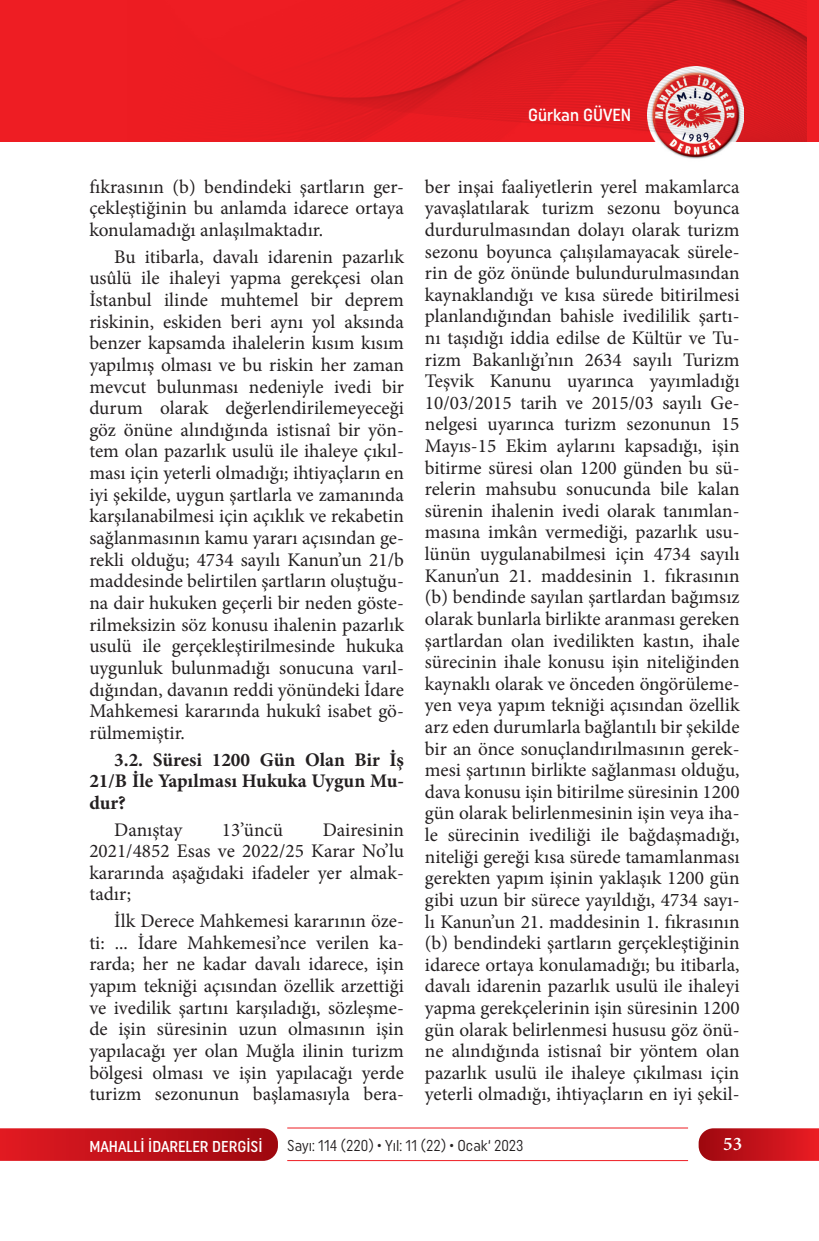
<style>
.page{position:relative;width:819px;height:1241px;background:#fff}
.page>*{position:absolute;margin:0;border:0;box-sizing:border-box;transform-origin:0 0}
.t1{font:19.25px/21.5px "Minion Pro";color:#231f20;text-align:justify}
.t2{font:700 19.25px/21.7px "Minion Pro";color:#231f20;text-align:justify}
.t3{font:600 19.25px "Minion Pro";color:#fff}
.t4{font:500 17.5px "Uniform Condensed";color:#fff}
.t5{font:15.75px "Uniform Condensed";color:#231f20;scale:.95 1}
.t6{font:500 15.75px "Uniform Condensed";color:#fff}
</style>
<div class="page">
<svg style="left:0;top:1128px;width:278px;height:32px;background:#c1151c"></svg>
<svg style="left:698px;top:1128px;width:121px;height:32px;background:#c61a22"></svg>
<hr style="left:287px;top:1127px;width:401px;height:1px;background:#ee1d23">
<hr style="left:287px;top:1159px;width:401px;height:1px;background:#ee1d23">
<div style="left:0;top:0;width:819px;height:141px;background:#ee1d23"></div>
<img style="left:647px;top:141px;width:96px;height:18px">
<img style="left:256px;top:0;width:550px;height:141px">
<p class="t4" style="left:528px;top:105px;width:104px">Gürkan GÜVEN</p>
<p class="t1" style="left:89px;top:176px;width:316px">fıkrasının (b) bendindeki şartların ger&shy;çekleştiğinin bu anlamda idarece ortaya konulamadığı anlaşılmaktadır.</p>
<p class="t1" style="left:89px;top:246px;width:316px;text-indent:25px">Bu itibarla, davalı idarenin pazarlık usûlü ile ihaleyi yapma gerekçesi olan İstanbul ilinde muhtemel bir deprem riskinin, eskiden beri aynı yol aksında benzer kapsamda ihalelerin kısım kısım yapılmış olması ve bu riskin her zaman mevcut bulunması nedeniyle ivedi bir durum olarak değerlendirilemeyeceği göz önüne alındığında istisnaî bir yön&shy;tem olan pazarlık usulü ile ihaleye çıkıl&shy;ması için yeterli olmadığı; ihtiyaçların en iyi şekilde, uygun şartlarla ve zamanında karşılanabilmesi için açıklık ve rekabetin sağlanmasının kamu yararı açısından ge&shy;rekli olduğu; 4734 sayılı Kanun’un 21/b maddesinde belirtilen şartların oluştuğu&shy;na dair hukuken geçerli bir neden göste&shy;rilmeksizin söz konusu ihalenin pazarlık usulü ile gerçekleştirilmesinde hukuka uygunluk bulunmadığı sonucuna varıl&shy;dığından, davanın reddi yönündeki İdare Mahkemesi kararında hukukî isabet gö&shy;rülmemiştir.</p>
<p class="t2" style="left:89px;top:748px;width:316px;text-indent:25px">3.2. Süresi 1200 Gün Olan Bir İş 21/B İle Yapılması Hukuka Uygun Mu&shy;dur?</p>
<p class="t1" style="left:114px;top:818px;width:70px">Danıştay</p>
<p class="t1" style="left:222px;top:818px;width:63px">13’üncü</p>
<p class="t1" style="left:89px;top:818px;width:316px;text-indent:233px">Dairesinin 2021/4852 Esas ve 2022/25 Karar No’lu kararında aşağıdaki ifadeler yer almak&shy;tadır;</p>
<p class="t1" style="left:89px;top:910px;width:316px;text-indent:25px">İlk Derece Mahkemesi kararının öze&shy;ti: ... İdare Mahkemesi’nce verilen ka&shy;rarda; her ne kadar davalı idarece, işin yapım tekniği açısından özellik arzettiği ve ivedilik şartını karşıladığı, sözleşme&shy;de işin süresinin uzun olmasının işin yapılacağı yer olan Muğla ilinin turizm bölgesi olması ve işin yapılacağı yerde turizm sezonunun başlamasıyla bera-</p>
<p class="t1" style="left:425px;top:176px;width:316px">ber inşai faaliyetlerin yerel makamlarca yavaşlatılarak turizm sezonu boyunca durdurulmasından dolayı olarak turizm sezonu boyunca çalışılamayacak sürele&shy;rin de göz önünde bulundurulmasından kaynaklandığı ve kısa sürede bitirilmesi planlandığından bahisle ivedililik şartı&shy;nı taşıdığı iddia edilse de Kültür ve Tu&shy;rizm Bakanlığı’nın 2634 sayılı Turizm Teşvik Kanunu uyarınca yayımladığı 10/03/2015 tarih ve 2015/03 sayılı Ge&shy;nelgesi uyarınca turizm sezonunun 15<br>Mayıs-15 Ekim aylarını kapsadığı, işin bitirme süresi olan 1200 günden bu sü&shy;relerin mahsubu sonucunda bile kalan sürenin ihalenin ivedi olarak tanımlan&shy;masına imkân vermediği, pazarlık usu&shy;lünün uygulanabilmesi için 4734 sayılı Kanun’un 21. maddesinin 1. fıkrasının (b) bendinde sayılan şartlardan bağımsız olarak bunlarla birlikte aranması gereken şartlardan olan ivedilikten kastın, ihale sürecinin ihale konusu işin niteliğinden kaynaklı olarak ve önceden öngörüleme&shy;yen veya yapım tekniği açısından özellik arz eden durumlarla bağlantılı bir şekilde bir an önce sonuçlandırılmasının gerek&shy;mesi şartının birlikte sağlanması olduğu, dava konusu işin bitirilme süresinin 1200 gün olarak belirlenmesinin işin veya iha&shy;le sürecinin ivediliği ile bağdaşmadığı, niteliği gereği kısa sürede tamamlanması gerekten yapım işinin yaklaşık 1200 gün gibi uzun bir sürece yayıldığı, 4734 sayı&shy;lı Kanun’un 21. maddesinin 1. fıkrasının (b) bendindeki şartların gerçekleştiğinin idarece ortaya konulamadığı; bu itibarla, davalı idarenin pazarlık usulü ile ihaleyi yapma gerekçelerinin işin süresinin 1200 gün olarak belirlenmesi hususu göz önü&shy;ne alındığında istisnaî bir yöntem olan pazarlık usulü ile ihaleye çıkılması için yeterli olmadığı, ihtiyaçların en iyi şekil-</p>
<p class="t6" style="left:89px;top:1136px;width:175px">MAHALLİ İDARELER DERGİSİ</p>
<p class="t5" style="left:287px;top:1136px;width:250px">Sayı: 114 (220) • Yıl: 11 (22) • Ocak‘ 2023</p>
<p class="t3" style="left:723px;top:1130px;width:20px">53</p>
</div>
